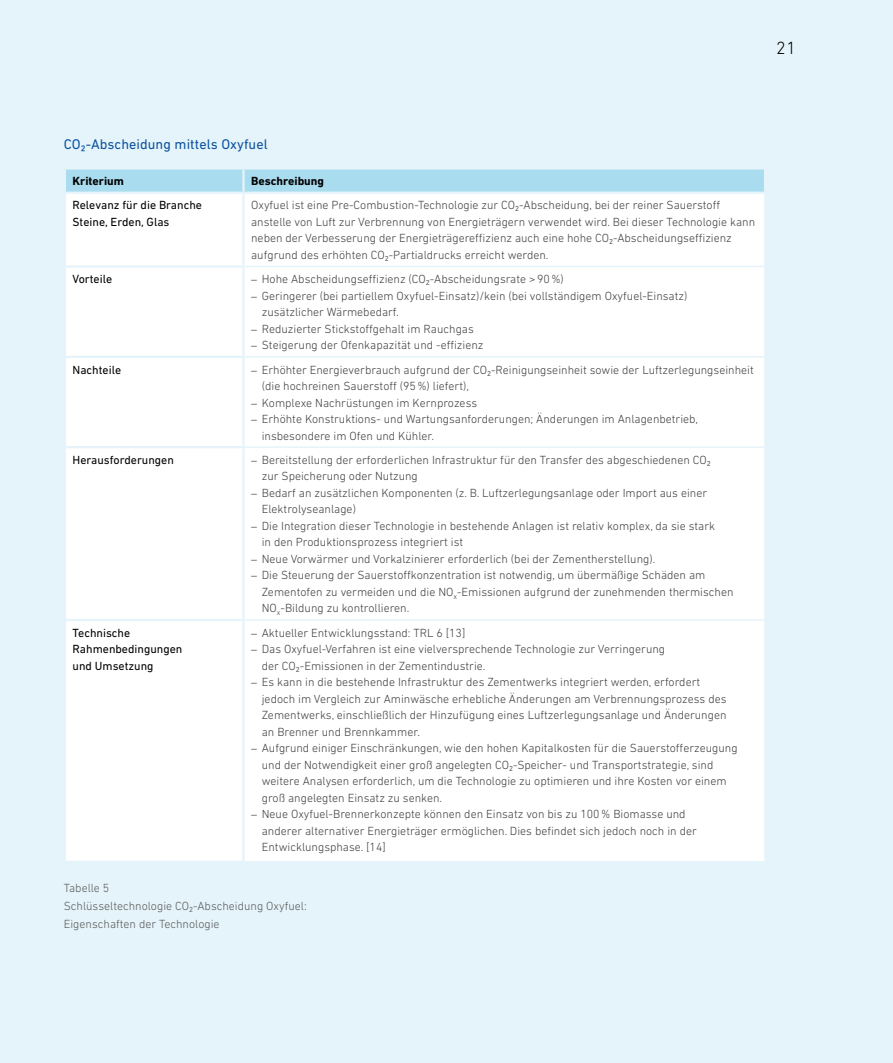
<style>
.page{position:relative;width:893px;height:1063px;background:#e5f4fa}
.page>*{position:absolute;margin:0;border:0;box-sizing:border-box;transform-origin:0 0}
.t1{font:300 18px "DIN Next LT Pro";color:#000}
.t2{font:14.25px "DIN Next LT Pro";letter-spacing:.005em;color:#0c539e}
.t3{font:300 12px/16.5px "DIN Next LT Pro";color:#3e3d40}
.t4{font:12px/16.5px "DIN Next LT Pro";color:#000}
.t5{font:300 12px/18px "DIN Next LT Pro";color:#58585a}
.t6{font:700 12px "DIN Next LT Pro";color:#000}
.s1{font-family:"Sabon Next LT Pro";font-weight:400}
</style>
<div class="page">
<div style="left:66px;top:170px;width:698px;height:22px;background:#aadcef"></div>
<svg style="left:66px;top:194px;width:698px;height:667px"></svg>
<hr style="left:64px;top:265px;width:181px;height:3px;background:#e5f4fa">
<hr style="left:64px;top:356px;width:181px;height:2px;background:#e5f4fa">
<hr style="left:64px;top:446px;width:181px;height:2px;background:#e5f4fa">
<hr style="left:64px;top:619px;width:181px;height:2px;background:#e5f4fa">
<hr style="left:242px;top:170px;width:3px;height:22px;background:#e5f4fa">
<hr style="left:64px;top:167px;width:179px;height:3px;background:#e5f4fa">
<hr style="left:64px;top:170px;width:2px;height:22px;background:#e5f4fa">
<hr style="left:243px;top:167px;width:523px;height:3px;background:#e5f4fa">
<hr style="left:764px;top:170px;width:2px;height:22px;background:#e5f4fa">
<hr style="left:243px;top:192px;width:523px;height:2px;background:#e5f4fa">
<hr style="left:64px;top:192px;width:179px;height:2px;background:#e5f4fa">
<hr style="left:64px;top:194px;width:2px;height:71px;background:#e5f4fa">
<hr style="left:242px;top:194px;width:3px;height:71px;background:#e5f4fa">
<hr style="left:64px;top:268px;width:2px;height:88px;background:#e5f4fa">
<hr style="left:242px;top:268px;width:3px;height:88px;background:#e5f4fa">
<hr style="left:64px;top:358px;width:2px;height:88px;background:#e5f4fa">
<hr style="left:242px;top:358px;width:3px;height:88px;background:#e5f4fa">
<hr style="left:64px;top:448px;width:2px;height:171px;background:#e5f4fa">
<hr style="left:242px;top:448px;width:3px;height:171px;background:#e5f4fa">
<hr style="left:64px;top:621px;width:2px;height:240px;background:#e5f4fa">
<hr style="left:242px;top:621px;width:3px;height:240px;background:#e5f4fa">
<hr style="left:64px;top:861px;width:181px;height:2px;background:#e5f4fa">
<hr style="left:764px;top:194px;width:2px;height:72px;background:#e5f4fa">
<hr style="left:245px;top:266px;width:521px;height:1px;background:#e5f4fa">
<hr style="left:764px;top:267px;width:2px;height:89px;background:#e5f4fa">
<hr style="left:764px;top:358px;width:2px;height:88px;background:#e5f4fa">
<hr style="left:764px;top:448px;width:2px;height:171px;background:#e5f4fa">
<hr style="left:245px;top:356px;width:521px;height:2px;background:#e5f4fa">
<hr style="left:245px;top:446px;width:521px;height:2px;background:#e5f4fa">
<hr style="left:245px;top:619px;width:521px;height:2px;background:#e5f4fa">
<hr style="left:764px;top:621px;width:2px;height:240px;background:#e5f4fa">
<hr style="left:245px;top:861px;width:521px;height:2px;background:#e5f4fa">
<h1 class="t1" style="left:776px;top:37px;width:22px">21</h1>
<p class="t2" style="left:64px;top:135px;width:205px">CO₂-Abscheidung mittels Oxyfuel</p>
<p class="t6" style="left:73px;top:174px;width:53px">Kriterium</p>
<p class="t6" style="left:251px;top:174px;width:74px">Beschreibung</p>
<p class="t4" style="left:73px;top:197px;width:131px">Relevanz für die Branche<br>Steine, Erden, Glas</p>
<p class="t3" style="left:251px;top:197px;width:505px">Oxyfuel ist eine Pre-Combustion-Technologie zur CO₂-Abscheidung, bei der reiner Sauerstoff anstelle von Luft zur Verbrennung von Energieträgern verwendet wird. Bei dieser Technologie kann neben der Verbesserung der Energieträgereffizienz auch eine hohe CO₂-Abscheidungseffizienz aufgrund des erhöhten CO₂-Partialdrucks erreicht werden.</p>
<p class="t4" style="left:73px;top:271px;width:41px">Vorteile</p>
<p class="t3" style="left:251px;top:271px;width:314px"><span class="s1">–</span> Hohe Abscheidungseffizienz (CO₂-Abscheidungsrate &gt;90%)</p>
<p class="t3" style="left:262px;top:287px;width:427px;text-indent:-11px"><span class="s1">–</span> Geringerer (bei partiellem Oxyfuel-Einsatz)/kein (bei vollständigem Oxyfuel-Einsatz) zusätzlicher Wärmebedarf.</p>
<p class="t3" style="left:251px;top:320px;width:224px"><span class="s1">–</span> Reduzierter Stickstoffgehalt im Rauchgas</p>
<p class="t3" style="left:251px;top:337px;width:234px"><span class="s1">–</span> Steigerung der Ofenkapazität und -effizienz</p>
<p class="t4" style="left:73px;top:361px;width:50px">Nachteile</p>
<p class="t3" style="left:262px;top:361px;width:493px;text-indent:-11px"><span class="s1">–</span> Erhöhter Energieverbrauch aufgrund der CO₂-Reinigungseinheit sowie der Luftzerlegungseinheit (die hochreinen Sauerstoff (95%) liefert),</p>
<p class="t3" style="left:251px;top:394px;width:228px"><span class="s1">–</span> Komplexe Nachrüstungen im Kernprozess</p>
<p class="t3" style="left:262px;top:411px;width:438px;text-indent:-11px"><span class="s1">–</span> Erhöhte Konstruktions- und Wartungsanforderungen; Änderungen im Anlagenbetrieb, insbesondere im Ofen und Kühler.</p>
<p class="t4" style="left:73px;top:451px;width:103px">Herausforderungen</p>
<p class="t3" style="left:262px;top:451px;width:451px;text-indent:-11px"><span class="s1">–</span> Bereitstellung der erforderlichen Infrastruktur für den Transfer des abgeschiedenen CO₂ zur Speicherung oder Nutzung</p>
<p class="t3" style="left:262px;top:484px;width:447px;text-indent:-11px"><span class="s1">–</span> Bedarf an zusätzlichen Komponenten (z. B. Luftzerlegungsanlage oder Import aus einer<br>Elektrolyseanlage)</p>
<p class="t3" style="left:262px;top:517px;width:455px;text-indent:-11px"><span class="s1">–</span> Die Integration dieser Technologie in bestehende Anlagen ist relativ komplex, da sie stark in den Produktionsprozess integriert ist</p>
<p class="t3" style="left:251px;top:550px;width:406px"><span class="s1">–</span> Neue Vorwärmer und Vorkalzinierer erforderlich (bei der Zementherstellung).</p>
<p class="t3" style="left:262px;top:567px;width:473px;text-indent:-11px"><span class="s1">–</span> Die Steuerung der Sauerstoffkonzentration ist notwendig, um übermäßige Schäden am<br>Zementofen zu vermeiden und die NO<sub>x</sub>-Emissionen aufgrund der zunehmenden thermischen<br>NO<sub>x</sub>-Bildung zu kontrollieren.</p>
<p class="t4" style="left:73px;top:624px;width:111px">Technische<br>Rahmenbedingungen und Umsetzung</p>
<p class="t3" style="left:251px;top:624px;width:216px"><span class="s1">–</span> Aktueller Entwicklungsstand: TRL 6 [13]</p>
<p class="t3" style="left:262px;top:641px;width:405px;text-indent:-11px"><span class="s1">–</span> Das Oxyfuel-Verfahren ist eine vielversprechende Technologie zur Verringerung der CO₂-Emissionen in der Zementindustrie.</p>
<p class="t3" style="left:262px;top:674px;width:466px;text-indent:-11px"><span class="s1">–</span> Es kann in die bestehende Infrastruktur des Zementwerks integriert werden, erfordert jedoch im Vergleich zur Aminwäsche erhebliche Änderungen am Verbrennungsprozess des Zementwerks, einschließlich der Hinzufügung eines Luftzerlegungsanlage und Änderungen an Brenner und Brennkammer.</p>
<p class="t3" style="left:262px;top:740px;width:477px;text-indent:-11px"><span class="s1">–</span> Aufgrund einiger Einschränkungen, wie den hohen Kapitalkosten für die Sauerstofferzeugung und der Notwendigkeit einer groß angelegten CO₂-Speicher- und Transportstrategie, sind weitere Analysen erforderlich, um die Technologie zu optimieren und ihre Kosten vor einem groß angelegten Einsatz zu senken.</p>
<p class="t3" style="left:262px;top:806px;width:437px;text-indent:-11px"><span class="s1">–</span> Neue Oxyfuel-Brennerkonzepte können den Einsatz von bis zu 100% Biomasse und anderer alternativer Energieträger ermöglichen. Dies befindet sich jedoch noch in der<br>Entwicklungsphase. [14]</p>
<p class="t5" style="left:64px;top:879px;width:244px">Tabelle 5<br>Schlüsseltechnologie CO₂-Abscheidung Oxyfuel:<br>Eigenschaften der Technologie</p>
</div>
